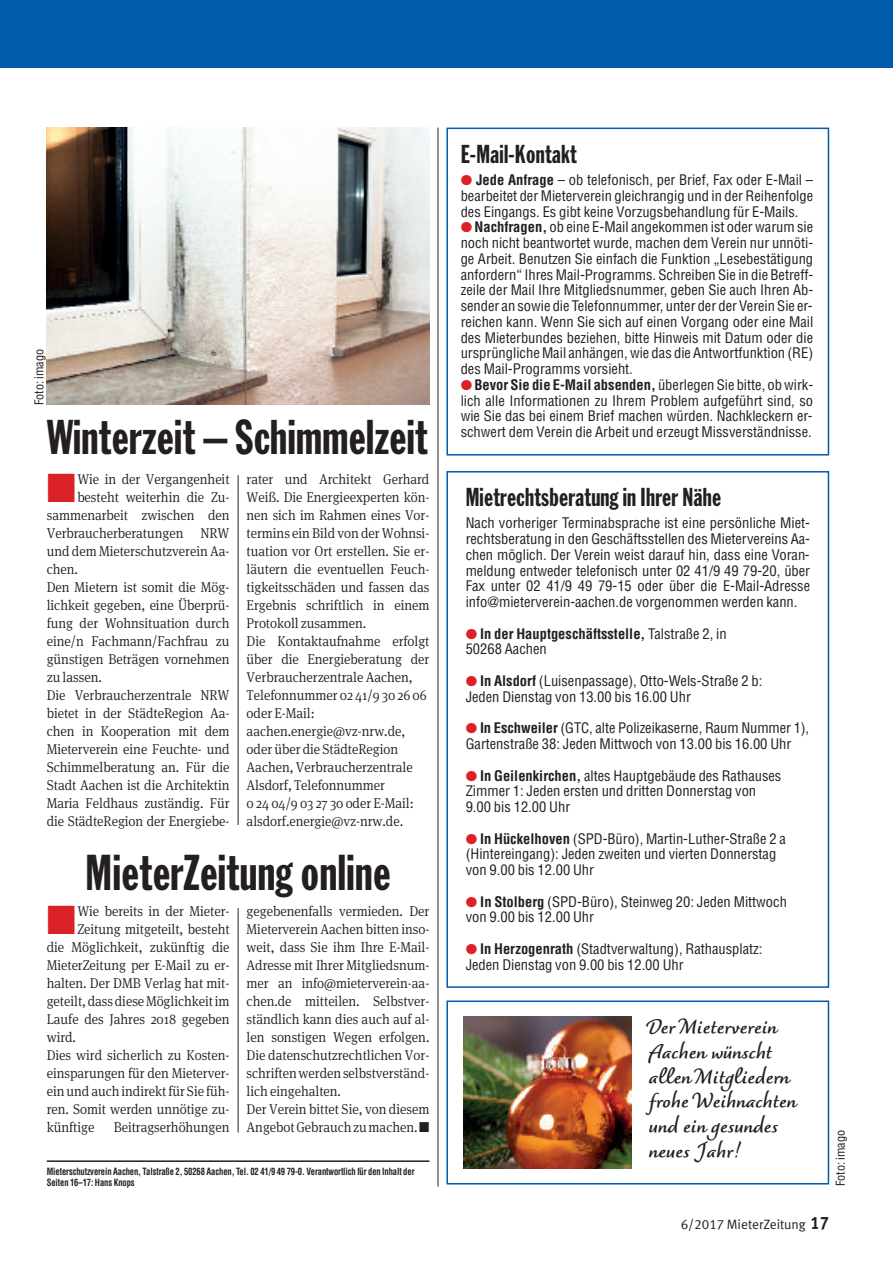
<style>
.page{position:relative;width:893px;height:1263px;background:#fff}
.page>*{position:absolute;margin:0;border:0;box-sizing:border-box;transform-origin:0 0}
.t1{font:49.5px "Franklin Gothic Extra Cond";letter-spacing:.01em;color:#231f20}
.t2{font:48px "Franklin Gothic Extra Cond";letter-spacing:.01em;color:#231f20}
.t3{font:25.5px "Franklin Gothic Extra Cond";letter-spacing:.01em;color:#231f20}
.t4{font:700 24px/24.8px "Dolce";color:#231f20}
.t5{font:condensed 14.25px/15.8px "Helvetica";color:#231f20}
.t6{font:300 14.25px/18px "Meta Serif OT";letter-spacing:-.005em;color:#231f20;scale:.94 1}
.t7{font:700 condensed 14.25px/15.8px "Helvetica";color:#231f20}
.t8{font:13.5px "VZ Meta LF";color:#231f20}
.t9{font:condensed 12px "Helvetica";color:#231f20}
.t10{font:700 condensed 9.75px/11.7px "Helvetica";letter-spacing:-.01em;color:#231f20;scale:.88 1}
.s1{color:#db2128}
.s2{font-weight:700}
.s3{font-weight:400}
.s4{font-weight:700;font-size:18px}
</style>
<div class="page">
<div style="left:0;top:0;width:893px;height:67px;background:#015aaa"></div>
<hr style="left:47px;top:1160px;width:382px;height:2px;background:#231f20">
<hr style="left:438px;top:128px;width:1px;height:1058px;background:#231f20">
<hr style="left:238px;top:475px;width:1px;height:350px;background:#231f20">
<hr style="left:238px;top:908px;width:1px;height:224px;background:#231f20">
<div style="left:446px;top:471px;width:383px;height:517px;border:2px solid #015aaa"></div>
<div style="left:446px;top:128px;width:383px;height:327px;border:2px solid #015aaa"></div>
<div style="left:446px;top:1000px;width:383px;height:184px;border:2px solid #015aaa"></div>
<img style="left:463px;top:1016px;width:169px;height:152px">
<img style="left:47px;top:128px;width:382px;height:277px">
<p class="t9" style="left:32px;top:405px;width:58px;rotate:-90deg">Foto: imago</p>
<h2 class="t2" style="left:47px;top:420px;width:382px">Winterzeit – Schimmelzeit</h2>
<p class="t6" style="left:47px;top:471px;width:196px"><span class="s1">■</span>Wie in der Vergangenheit</p>
<p class="t6" style="left:247px;top:471px;width:196px">rater und Architekt Gerhard<br>Weiß. Die Energieexperten kön&shy;nen sich im Rahmen eines Vor&shy;termins ein Bild von der Wohnsi&shy;tuation vor Ort erstellen. Sie er&shy;läutern die eventuellen Feuch&shy;tigkeitsschäden und fassen das<br>Ergebnis schriftlich in einem<br>Protokoll zusammen.<br>Die Kontaktaufnahme erfolgt über die Energieberatung der<br>Verbraucherzentrale Aachen,<br>Telefonnummer 02 41/9 30 26 06 oder E-Mail: aachen.energie@vz-nrw.de, oder über die StädteRegion<br>Aachen, Verbraucherzentrale<br>Alsdorf, Telefonnummer<br>0 24 04/9 03 27 30 oder E-Mail: alsdorf.energie@vz-nrw.de.</p>
<p class="t6" style="left:77px;top:489px;width:163px">besteht weiterhin die Zu-</p>
<p class="t6" style="left:47px;top:507px;width:196px">sammenarbeit zwischen den</p>
<p class="t6" style="left:47px;top:525px;width:196px">Verbraucherberatungen NRW</p>
<p class="t6" style="left:47px;top:543px;width:196px">und dem Mieterschutzverein Aa-</p>
<p class="t6" style="left:47px;top:561px;width:35px">chen.</p>
<p class="t6" style="left:47px;top:579px;width:196px">Den Mietern ist somit die Mög-</p>
<p class="t6" style="left:47px;top:597px;width:196px">lichkeit gegeben, eine Überprü-</p>
<p class="t6" style="left:47px;top:615px;width:196px">fung der Wohnsituation durch</p>
<p class="t6" style="left:47px;top:633px;width:196px">eine/n Fachmann/Fachfrau zu</p>
<p class="t6" style="left:47px;top:651px;width:196px">günstigen Beträgen vornehmen</p>
<p class="t6" style="left:47px;top:669px;width:60px">zu lassen.</p>
<p class="t6" style="left:47px;top:687px;width:196px">Die Verbraucherzentrale NRW</p>
<p class="t6" style="left:47px;top:705px;width:196px">bietet in der StädteRegion Aa-</p>
<p class="t6" style="left:47px;top:723px;width:196px">chen in Kooperation mit dem</p>
<p class="t6" style="left:47px;top:741px;width:196px">Mieterverein eine Feuchte- und</p>
<p class="t6" style="left:47px;top:759px;width:196px">Schimmelberatung an. Für die</p>
<p class="t6" style="left:47px;top:777px;width:196px">Stadt Aachen ist die Architektin</p>
<p class="t6" style="left:47px;top:795px;width:196px">Maria Feldhaus zuständig. Für</p>
<p class="t6" style="left:47px;top:813px;width:196px">die StädteRegion der Energiebe-</p>
<h1 class="t1" style="left:86px;top:855px;width:306px">MieterZeitung online</h1>
<p class="t6" style="left:47px;top:903px;width:196px"><span class="s1">■</span>Wie bereits in der Mieter-</p>
<p class="t6" style="left:247px;top:903px;width:196px">gegebenenfalls vermieden. Der<br>Mieterverein Aachen bitten inso&shy;weit, dass Sie ihm Ihre E-Mail-<br>Adresse mit Ihrer Mitgliedsnum&shy;mer an info@mieterverein-aa&shy;chen.de mitteilen. Selbstver&shy;ständlich kann dies auch auf al&shy;len sonstigen Wegen erfolgen.<br>Die datenschutzrechtlichen Vor&shy;schriftenwerdenselbstverständ&shy;lich eingehalten.<br>Der Verein bittet Sie, von diesem<br>AngebotGebrauchzumachen.■</p>
<p class="t6" style="left:77px;top:921px;width:163px">Zeitung mitgeteilt, besteht</p>
<p class="t6" style="left:47px;top:939px;width:196px">die Möglichkeit, zukünftig die</p>
<p class="t6" style="left:47px;top:957px;width:196px">MieterZeitung per E-Mail zu er-</p>
<p class="t6" style="left:47px;top:975px;width:196px">halten. Der DMB Verlag hat mit-</p>
<p class="t6" style="left:47px;top:993px;width:196px">geteilt,dassdieseMöglichkeitim</p>
<p class="t6" style="left:47px;top:1011px;width:196px">Laufe des Jahres 2018 gegeben</p>
<p class="t6" style="left:47px;top:1029px;width:33px">wird.</p>
<p class="t6" style="left:47px;top:1047px;width:196px">Dies wird sicherlich zu Kosten-</p>
<p class="t6" style="left:47px;top:1065px;width:196px">einsparungen für den Mieterver-</p>
<p class="t6" style="left:47px;top:1083px;width:196px">ein und auch indirektfür Sie füh-</p>
<p class="t6" style="left:47px;top:1101px;width:196px">ren. Somit werden unnötige zu-</p>
<p class="t6" style="left:47px;top:1119px;width:52px">künftige</p>
<p class="t6" style="left:114px;top:1119px;width:125px">Beitragserhöhungen</p>
<p class="t10" style="left:47px;top:1165px;width:419px">Mieterschutzverein Aachen, Talstraße 2, 50268 Aachen, Tel. 02 41/9 49 79-0. Verantwortlich für den Inhalt der<br>Seiten 16–17: Hans Knops</p>
<h3 class="t3" style="left:461px;top:145px;width:118px">E-Mail-Kontakt</h3>
<p class="t5" style="left:461px;top:172px;width:354px;text-align:justify"><span class="s1">●</span> <span class="s2">Jede Anfrage</span> – ob telefonisch, per Brief, Fax oder E-Mail – bearbeitet der Mieterverein gleichrangig und in der Reihenfolge des Eingangs. Es gibt keine Vorzugsbehandlung für E-Mails.</p>
<p class="t5" style="left:461px;top:219px;width:354px;text-align:justify"><span class="s1">●</span> <span class="s2">Nachfragen,</span> ob eine E-Mail angekommen ist oder warum sie noch nicht beantwortet wurde, machen dem Verein nur unnöti&shy;ge Arbeit. Benutzen Sie einfach die Funktion „Lesebestätigung anfordern“ Ihres Mail-Programms. Schreiben Sie in die Betreff&shy;zeile der Mail Ihre Mitgliedsnummer, geben Sie auch Ihren Ab&shy;sender an sowie die Telefonnummer, unter der der Verein Sie er&shy;reichen kann. Wenn Sie sich auf einen Vorgang oder eine Mail des Mieterbundes beziehen, bitte Hinweis mit Datum oder die ursprünglicheMail anhängen,wie das die Antwortfunktion (RE) des Mail-Programms vorsieht.</p>
<p class="t5" style="left:461px;top:377px;width:354px;text-align:justify"><span class="s1">●</span><span class="s2">Bevor Sie die E-Mail absenden,</span> überlegen Sie bitte, obwirk&shy;lich alle Informationen zu Ihrem Problem aufgeführt sind, so wie Sie das bei einem Brief machen würden. Nachkleckern er&shy;schwert dem Verein die Arbeit und erzeugt Missverständnisse.</p>
<h3 class="t3" style="left:466px;top:488px;width:257px">Mietrechtsberatung in Ihrer Nähe</h3>
<p class="t5" style="left:466px;top:516px;width:346px;text-align:justify">Nach vorheriger Terminabsprache ist eine persönliche Miet&shy;rechtsberatung in den Geschäftsstellen des Mietervereins Aa&shy;chen möglich. Der Verein weist darauf hin, dass eine Voran&shy;meldung entweder telefonisch unter 02 41/9 49 79-20, über Fax unter 02 41/9 49 79-15 oder über die E-Mail-Adresse info@mieterverein-aachen.de vorgenommen werden kann.</p>
<p class="t7" style="left:466px;top:626px;width:262px"><span class="s1">●</span> In der Hauptgeschäftsstelle, <span class="s3">Talstraße 2, in<br>50268 Aachen</span></p>
<p class="t5" style="left:466px;top:673px;width:298px"><span class="s1">●</span> <span class="s2">In Alsdorf</span> (Luisenpassage), Otto-Wels-Straße 2 b:<br>Jeden Dienstag von 13.00 bis 16.00 Uhr</p>
<p class="t5" style="left:466px;top:720px;width:345px"><span class="s1">●</span> <span class="s2">In Eschweiler</span> (GTC, alte Polizeikaserne, Raum Nummer 1),<br>Gartenstraße 38: Jeden Mittwoch von 13.00 bis 16.00 Uhr</p>
<p class="t5" style="left:466px;top:768px;width:317px"><span class="s1">●</span> <span class="s2">In Geilenkirchen,</span> altes Hauptgebäude des Rathauses<br>Zimmer 1: Jeden ersten und dritten Donnerstag von<br>9.00 bis 12.00 Uhr</p>
<p class="t5" style="left:466px;top:831px;width:322px"><span class="s1">●</span> <span class="s2">In Hückelhoven</span> (SPD-Büro), Martin-Luther-Straße 2 a (Hintereingang): Jeden zweiten und vierten Donnerstag von 9.00 bis 12.00 Uhr</p>
<p class="t5" style="left:466px;top:894px;width:323px"><span class="s1">●</span> <span class="s2">In Stolberg</span> (SPD-Büro), Steinweg 20: Jeden Mittwoch von 9.00 bis 12.00 Uhr</p>
<p class="t5" style="left:466px;top:941px;width:298px"><span class="s1">●</span> <span class="s2">In Herzogenrath</span> (Stadtverwaltung), Rathausplatz:<br>Jeden Dienstag von 9.00 bis 12.00 Uhr</p>
<h3 class="t4" style="left:649px;top:1012px;width:149px">Der Mieterverein<br>Aachen wünscht allen Mitgliedern frohe Weihnachten und ein gesundes neues Jahr!</h3>
<p class="t9" style="left:834px;top:1186px;width:58px;rotate:-90deg">Foto: imago</p>
<p class="t8" style="left:681px;top:1216px;width:150px">6/2017 MieterZeitung <span class="s4">17</span></p>
</div>
